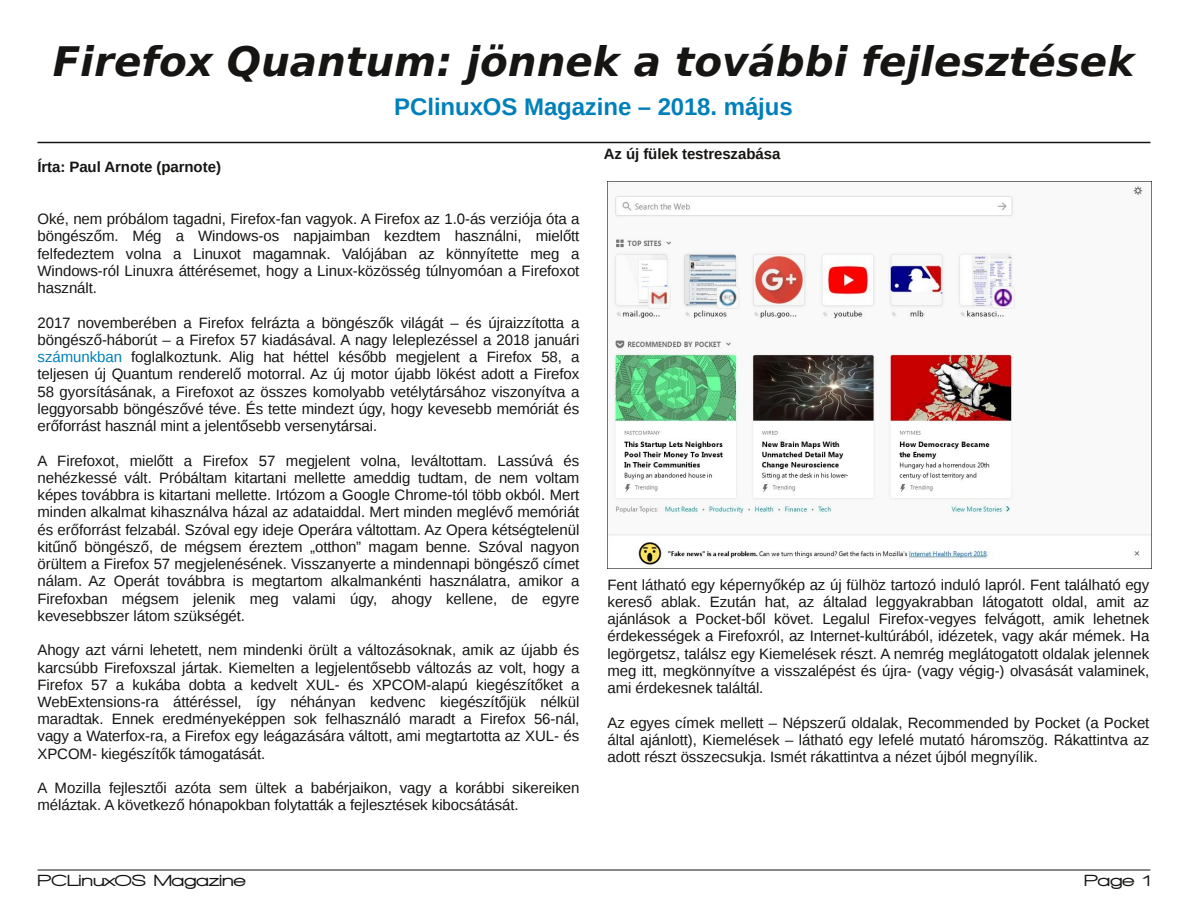
<style>
.page{position:relative;width:1188px;height:918px;background:#fff}
.page>*{position:absolute;margin:0;border:0;box-sizing:border-box;transform-origin:0 0}
.t1{font:italic 700 40.5px "Bitstream Vera Sans";color:#171513}
.t2{font:700 24px "Liberation Sans";letter-spacing:-.005em;color:#0080ba}
.t3{font:900 16.5px "Walkway Expand";letter-spacing:-.005em;color:#171513}
.t4{font:15px/17.2px "Liberation Sans";letter-spacing:-.005em;color:#171513;text-align:justify}
.t5{font:700 15px "Liberation Sans";letter-spacing:-.005em;color:#171513}
.s1{color:#0080ba}
</style>
<div class="page">
<hr style="left:38px;top:142px;width:1112px;height:1px;background:#171513">
<hr style="left:38px;top:870px;width:1112px;height:1px;background:#171513">
<img style="left:608px;top:182px;width:544px;height:387px">
<h1 class="t1" style="left:53px;top:38px;width:1083px">Firefox Quantum: jönnek a további fejlesztések</h1>
<h2 class="t2" style="left:394px;top:93px;width:400px">PClinuxOS Magazine – 2018. május</h2>
<p class="t5" style="left:38px;top:159px;width:185px">Írta: Paul Arnote (parnote)</p>
<p class="t4" style="left:38px;top:210px;width:543px">Oké, nem próbálom tagadni, Firefox-fan vagyok. A Firefox az 1.0-ás verziója óta a böngészőm. Még a Windows-os napjaimban kezdtem használni, mielőtt felfedeztem volna a Linuxot magamnak. Valójában az könnyítette meg a Windows-ról Linuxra áttérésemet, hogy a Linux-közösség túlnyomóan a Firefoxot használt.</p>
<p class="t4" style="left:38px;top:314px;width:543px">2017 novemberében a Firefox felrázta a böngészők világát – és újraizzította a böngésző-háborút – a Firefox 57 kiadásával. A nagy leleplezéssel a 2018 januári <span class="s1">számunkban</span> foglalkoztunk. Alig hat héttel később megjelent a Firefox 58, a teljesen új Quantum renderelő motorral. Az új motor újabb lökést adott a Firefox 58 gyorsításának, a Firefoxot az összes komolyabb vetélytársához viszonyítva a leggyorsabb böngészővé téve. És tette mindezt úgy, hogy kevesebb memóriát és erőforrást használ mint a jelentősebb versenytársai.</p>
<p class="t4" style="left:38px;top:452px;width:543px">A Firefoxot, mielőtt a Firefox 57 megjelent volna, leváltottam. Lassúvá és nehézkessé vált. Próbáltam kitartani mellette ameddig tudtam, de nem voltam képes továbbra is kitartani mellette. Irtózom a Google Chrome-tól több okból. Mert minden alkalmat kihasználva házal az adataiddal. Mert minden meglévő memóriát és erőforrást felzabál. Szóval egy ideje Operára váltottam. Az Opera kétségtelenül kitűnő böngésző, de mégsem éreztem „otthon” magam benne. Szóval nagyon örültem a Firefox 57 megjelenésének. Visszanyerte a mindennapi böngésző címet nálam. Az Operát továbbra is megtartom alkalmankénti használatra, amikor a Firefoxban mégsem jelenik meg valami úgy, ahogy kellene, de egyre kevesebbszer látom szükségét.</p>
<p class="t4" style="left:38px;top:641px;width:543px">Ahogy azt várni lehetett, nem mindenki örült a változásoknak, amik az újabb és karcsúbb Firefoxszal jártak. Kiemelten a legjelentősebb változás az volt, hogy a Firefox 57 a kukába dobta a kedvelt XUL- és XPCOM-alapú kiegészítőket a WebExtensions-ra áttéréssel, így néhányan kedvenc kiegészítőjük nélkül maradtak. Ennek eredményeképpen sok felhasználó maradt a Firefox 56-nál, vagy a Waterfox-ra, a Firefox egy leágazására váltott, ami megtartotta az XUL- és XPCOM- kiegészítők támogatását.</p>
<p class="t4" style="left:38px;top:779px;width:543px">A Mozilla fejlesztői azóta sem ültek a babérjaikon, vagy a korábbi sikereiken méláztak. A következő hónapokban folytatták a fejlesztések kibocsátását.</p>
<p class="t5" style="left:604px;top:145px;width:178px">Az új fülek testreszabása</p>
<p class="t4" style="left:608px;top:576px;width:543px">Fent látható egy képernyőkép az új fülhöz tartozó induló lapról. Fent található egy kereső ablak. Ezután hat, az általad leggyakrabban látogatott oldal, amit az ajánlások a Pocket-ből követ. Legalul Firefox-vegyes felvágott, amik lehetnek érdekességek a Firefoxról, az Internet-kultúrából, idézetek, vagy akár mémek. Ha legörgetsz, találsz egy Kiemelések részt. A nemrég meglátogatott oldalak jelennek meg itt, megkönnyítve a visszalépést és újra- (vagy végig-) olvasását valaminek, ami érdekesnek találtál.</p>
<p class="t4" style="left:608px;top:714px;width:543px">Az egyes címek mellett – Népszerű oldalak, Recommended by Pocket (a Pocket által ajánlott), Kiemelések – látható egy lefelé mutató háromszög. Rákattintva az adott részt összecsukja. Ismét rákattintva a nézet újból megnyílik.</p>
<p class="t3" style="left:38px;top:871px;width:210px">PCLinuxOS Magazine</p>
<p class="t3" style="left:1084px;top:871px;width:68px">Page 1</p>
</div>
